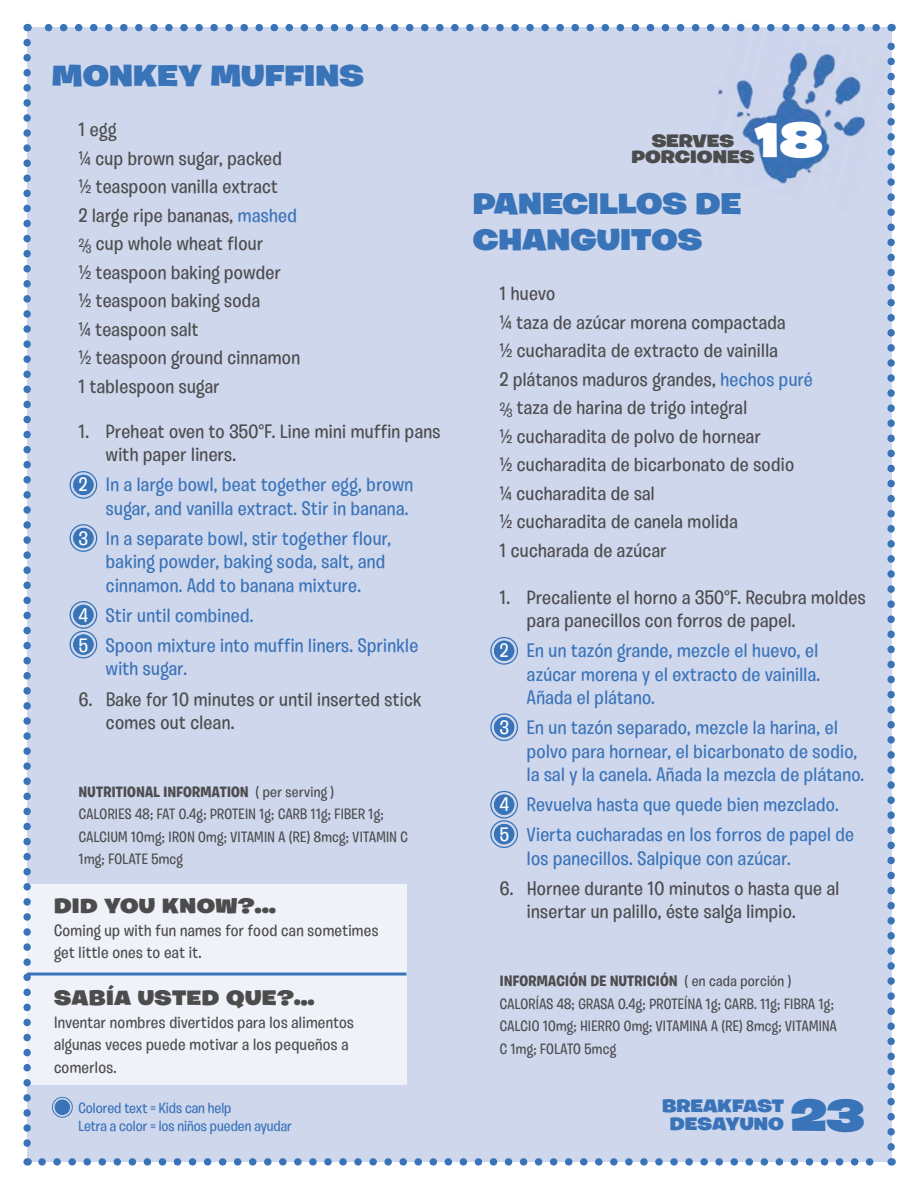
<style>
.page{position:relative;width:918px;height:1188px;background:#fff}
.page>*{position:absolute;margin:0;border:0;box-sizing:border-box;transform-origin:0 0}
.t1{font:900 49.5px "Burbank Big Wide";color:#fff}
.t2{font:900 45px "Burbank Big Wide";color:#3973b8}
.t3{font:900 30px/36px "Burbank Big Wide";color:#3973b8}
.t4{font:900 21px "Burbank Big Wide";letter-spacing:.02em;color:#4c4c4d}
.t5{font:500 19.5px/28.5px "Burbank Big";letter-spacing:.02em;color:#4c4c4d}
.t6{font:500 19.5px/23.4px "Burbank Big";letter-spacing:.02em;color:#3973b8}
.t7{font:900 18px/18px "Burbank Big Wide";color:#3973b8;text-align:center}
.t8{font:900 18px/16.5px "Burbank Big Wide";color:#4c4c4d;text-align:center}
.t9{font:500 16.5px/22.5px "Burbank Big";letter-spacing:.02em;color:#4c4c4d}
.t10{font:500 15px/22.5px "Burbank Big";letter-spacing:.02em;color:#4c4c4d}
.t11{font:500 15px/18px "Burbank Big";color:#3973b8}
.s1{color:#3973b8}
.s2{font-style:italic;font-size:15px}
.s3{color:#fff}
.s4{font-weight:700}
</style>
<div class="page">
<div style="left:27px;top:28px;width:864px;height:1134px;background:#cfd7ed"></div>
<img style="left:695px;top:28px;width:185px;height:156px">
<div style="left:27px;top:885px;width:379px;height:200px;background:#f0f2f9"></div>
<hr style="left:27px;top:973px;width:379px;height:3px;background:#3973b8">
<svg style="left:42px;top:1158px;width:832px;height:8px"></svg>
<svg style="left:35px;top:24px;width:841px;height:7px"></svg>
<svg style="left:23px;top:43px;width:8px;height:1123px"></svg>
<svg style="left:887px;top:24px;width:8px;height:1123px"></svg>
<div style="left:55px;top:1100px;width:15px;height:15px;background:#3973b8;border-radius:50%"></div>
<div style="left:52px;top:1097px;width:21px;height:21px;border:1px solid #3973b8;border-radius:50%"></div>
<div style="left:55px;top:1100px;width:15px;height:15px;border:3px solid #3973b8;border-radius:50%"></div>
<div style="left:73px;top:475px;width:21px;height:20px;background:#3973b8;border-radius:50%"></div>
<div style="left:70px;top:471px;width:27px;height:28px;border:1px solid #3973b8;border-radius:50%"></div>
<div style="left:73px;top:475px;width:21px;height:20px;border:4px solid #3973b8;border-radius:50%"></div>
<div style="left:494px;top:641px;width:20px;height:20px;background:#3973b8;border-radius:50%"></div>
<div style="left:490px;top:637px;width:28px;height:28px;border:1px solid #3973b8;border-radius:50%"></div>
<div style="left:494px;top:641px;width:20px;height:20px;border:4px solid #3973b8;border-radius:50%"></div>
<div style="left:494px;top:717px;width:20px;height:20px;background:#3973b8;border-radius:50%"></div>
<div style="left:490px;top:713px;width:28px;height:28px;border:1px solid #3973b8;border-radius:50%"></div>
<div style="left:494px;top:717px;width:20px;height:20px;border:4px solid #3973b8;border-radius:50%"></div>
<div style="left:494px;top:795px;width:20px;height:20px;background:#3973b8;border-radius:50%"></div>
<div style="left:490px;top:791px;width:28px;height:28px;border:1px solid #3973b8;border-radius:50%"></div>
<div style="left:494px;top:795px;width:20px;height:20px;border:4px solid #3973b8;border-radius:50%"></div>
<div style="left:494px;top:824px;width:20px;height:20px;background:#3973b8;border-radius:50%"></div>
<div style="left:490px;top:820px;width:28px;height:28px;border:1px solid #3973b8;border-radius:50%"></div>
<div style="left:494px;top:824px;width:20px;height:20px;border:4px solid #3973b8;border-radius:50%"></div>
<div style="left:73px;top:528px;width:21px;height:20px;background:#3973b8;border-radius:50%"></div>
<div style="left:70px;top:524px;width:27px;height:28px;border:1px solid #3973b8;border-radius:50%"></div>
<div style="left:73px;top:528px;width:21px;height:20px;border:4px solid #3973b8;border-radius:50%"></div>
<div style="left:73px;top:605px;width:21px;height:20px;background:#3973b8;border-radius:50%"></div>
<div style="left:70px;top:601px;width:27px;height:28px;border:1px solid #3973b8;border-radius:50%"></div>
<div style="left:73px;top:605px;width:21px;height:20px;border:4px solid #3973b8;border-radius:50%"></div>
<div style="left:73px;top:634px;width:21px;height:21px;background:#3973b8;border-radius:50%"></div>
<div style="left:70px;top:631px;width:27px;height:27px;border:1px solid #3973b8;border-radius:50%"></div>
<div style="left:73px;top:634px;width:21px;height:21px;border:4px solid #3973b8;border-radius:50%"></div>
<h3 class="t3" style="left:52px;top:58px;width:313px">MONKEY MUFFINS</h3>
<p class="t5" style="left:79px;top:118px;width:223px">1 egg<br>¼ cup brown sugar, packed<br>½ teaspoon vanilla extract<br>2 large ripe bananas, <span class="s1">mashed<br></span><sup>2</sup><span class="s2">/</span><sub>3</sub> cup whole wheat flour<br>½ teaspoon baking powder<br>½ teaspoon baking soda<br>¼ teaspoon salt<br>½ teaspoon ground cinnamon<br>1 tablespoon sugar</p>
<p class="t5" style="left:106px;top:422px;width:336px;line-height:23.4px;text-indent:-27px">1. Preheat oven to 350°F. Line mini muffin pans with paper liners.</p>
<p class="t6" style="left:79px;top:476px;width:336px;text-align:right"><span class="s3">2</span> In a large bowl, beat together egg, brown sugar, and vanilla extract. Stir in banana.</p>
<p class="t6" style="left:106px;top:529px;width:287px;text-indent:-27px"><span class="s3">3</span> In a separate bowl, stir together flour, baking powder, baking soda, salt, and cinnamon. Add to banana mixture.</p>
<p class="t6" style="left:79px;top:603px;width:341px;line-height:30.2px"><span class="s3">4</span> Stir until combined.<br><span class="s3">5</span> Spoon mixture into muffin liners. Sprinkle</p>
<p class="t6" style="left:106px;top:660px;width:83px">with sugar.</p>
<p class="t5" style="left:106px;top:690px;width:317px;line-height:23.4px;text-indent:-27px">6. Bake for 10 minutes or until inserted stick comes out clean.</p>
<p class="t10" style="left:79px;top:782px;width:330px"><span class="s4">NUTRITIONAL INFORMATION</span> ( per serving )<br>CALORIES 48; FAT 0.4g; PROTEIN 1g; CARB 11g; FIBER 1g; CALCIUM 10mg; IRON 0mg; VITAMIN A (RE) 8mcg; VITAMIN C 1mg; FOLATE 5mcg</p>
<p class="t4" style="left:54px;top:894px;width:223px">DID YOU KNOW?...</p>
<p class="t9" style="left:54px;top:921px;width:326px">Coming up with fun names for food can sometimes get little ones to eat it.</p>
<p class="t4" style="left:54px;top:986px;width:262px">SABÍA USTED QUE?…</p>
<p class="t9" style="left:54px;top:1013px;width:301px">Inventar nombres divertidos para los alimentos algunas veces puede motivar a los pequeños a comerlos.</p>
<h1 class="t1" style="left:754px;top:111px;width:70px">18</h1>
<p class="t8" style="left:631px;top:132px;width:125px">SERVES<br>PORCIONES</p>
<h3 class="t3" style="left:473px;top:186px;width:270px">PANECILLOS DE<br>CHANGUITOS</h3>
<p class="t5" style="left:500px;top:282px;width:314px">1 huevo<br>¼ taza de azúcar morena compactada<br>½ cucharadita de extracto de vainilla<br>2 plátanos maduros grandes, <span class="s1">hechos puré<br></span><sup>2</sup><span class="s2">/</span><sub>3</sub> taza de harina de trigo integral<br>½ cucharadita de polvo de hornear<br>½ cucharadita de bicarbonato de sodio<br>¼ cucharadita de sal<br>½ cucharadita de canela molida<br>1 cucharada de azúcar</p>
<p class="t5" style="left:527px;top:588px;width:340px;line-height:23.4px;text-indent:-27px">1. Precaliente el horno a 350°F. Recubra moldes para panecillos con forros de papel.</p>
<p class="t6" style="left:527px;top:641px;width:295px;text-align:justify;text-indent:-27px"><span class="s3">2</span> En un tazón grande, mezcle el huevo, el azúcar morena y el extracto de vainilla.<br>Añada el plátano.</p>
<p class="t6" style="left:527px;top:718px;width:339px;text-indent:-27px"><span class="s3">3</span> En un tazón separado, mezcle la harina, el polvo para hornear, el bicarbonato de sodio, la sal y la canela. Añada la mezcla de plátano.</p>
<p class="t6" style="left:500px;top:792px;width:356px;line-height:30.2px"><span class="s3">4</span> Revuelva hasta que quede bien mezclado.<br><span class="s3">5</span> Vierta cucharadas en los forros de papel de</p>
<p class="t6" style="left:527px;top:849px;width:265px">los panecillos. Salpique con azúcar.</p>
<p class="t5" style="left:527px;top:879px;width:314px;line-height:23.4px;text-indent:-27px">6. Hornee durante 10 minutos o hasta que al insertar un palillo, éste salga limpio.</p>
<p class="t10" style="left:500px;top:972px;width:338px"><span class="s4">INFORMACIÓN DE NUTRICIÓN</span> ( en cada porción )<br>CALORÍAS 48; GRASA 0.4g; PROTEÍNA 1g; CARB. 11g; FIBRA 1g; CALCIO 10mg; HIERRO 0mg; VITAMINA A (RE) 8mcg; VITAMINA C 1mg; FOLATO 5mcg</p>
<p class="t11" style="left:79px;top:1101px;width:215px">Colored text = Kids can help<br>Letra a color = los niños pueden ayudar</p>
<h2 class="t2" style="left:791px;top:1089px;width:74px">23</h2>
<p class="t7" style="left:662px;top:1097px;width:124px">BREAKFAST<br>DESAYUNO</p>
</div>
